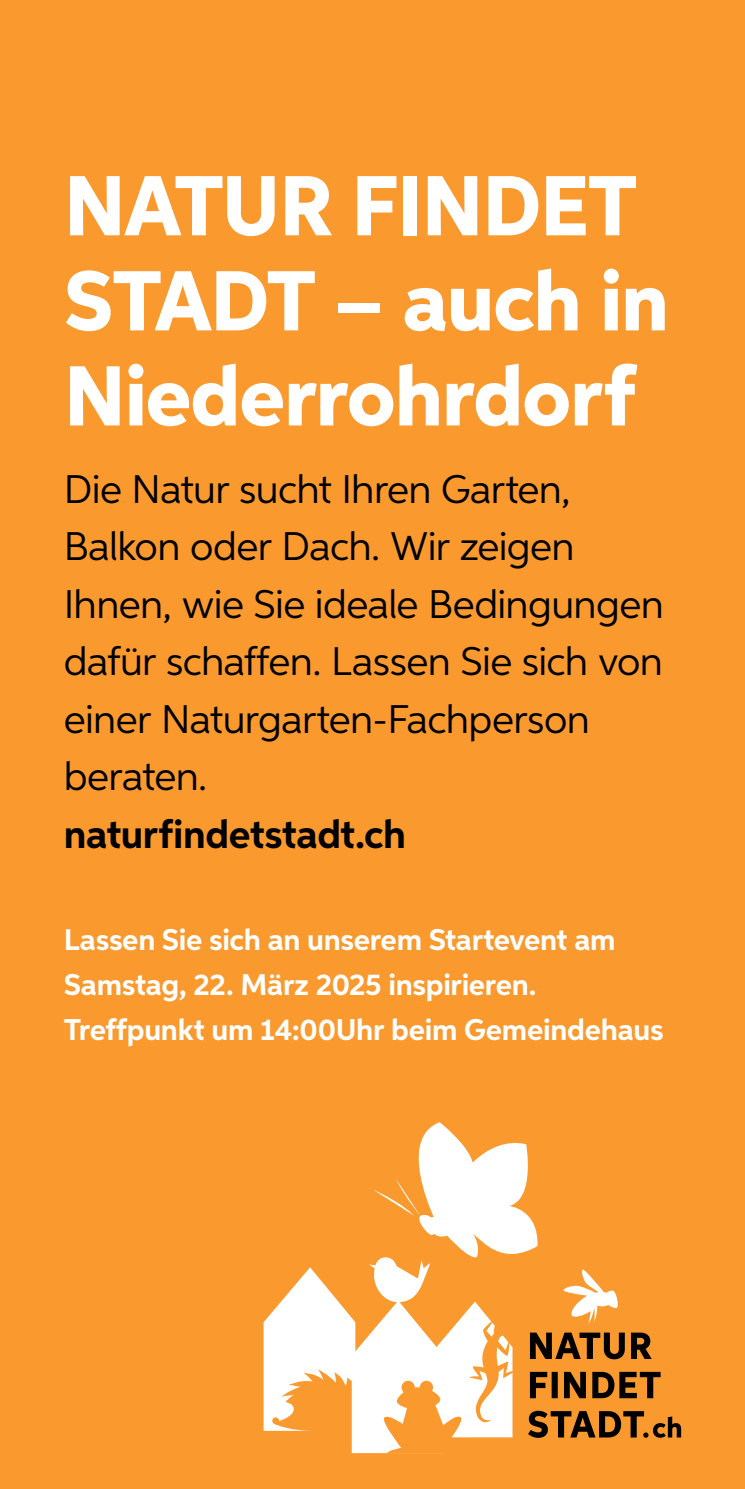
<style>
.page{position:relative;width:745px;height:1489px;background:#fff}
.page>*{position:absolute;margin:0;border:0;box-sizing:border-box;transform-origin:0 0}
.t1{font:800 85px/95px "Aspira";letter-spacing:-.015em;color:#fff}
.t2{font:40px/57.5px "Aspira";letter-spacing:-.015em;color:#000}
.t3{font:700 40px "Aspira";letter-spacing:-.01em;color:#000}
.t4{font:700 30px/45px "Aspira";letter-spacing:-.01em;color:#fff}
</style>
<div class="page">
<div style="left:0;top:0;width:744px;height:1488px;background:#f9992e"></div>
<svg style="left:263px;top:1122px;width:417px;height:330px"></svg>
<h1 class="t1" style="left:64px;top:160px;width:606px">NATUR FINDET<br>STADT – auch in<br>Niederrohrdorf</h1>
<p class="t2" style="left:64px;top:459px;width:601px">Die Natur sucht Ihren Garten,<br>Balkon oder Dach. Wir zeigen<br>Ihnen, wie Sie ideale Bedingungen dafür schaffen. Lassen Sie sich von einer Naturgarten-Fachperson beraten.</p>
<p class="t3" style="left:64px;top:809px;width:343px">naturfindetstadt.ch</p>
<p class="t4" style="left:64px;top:917px;width:601px">Lassen Sie sich an unserem Startevent am<br>Samstag, 22. März 2025 inspirieren.<br>Treffpunkt um 14:00Uhr beim Gemeindehaus</p>
</div>
